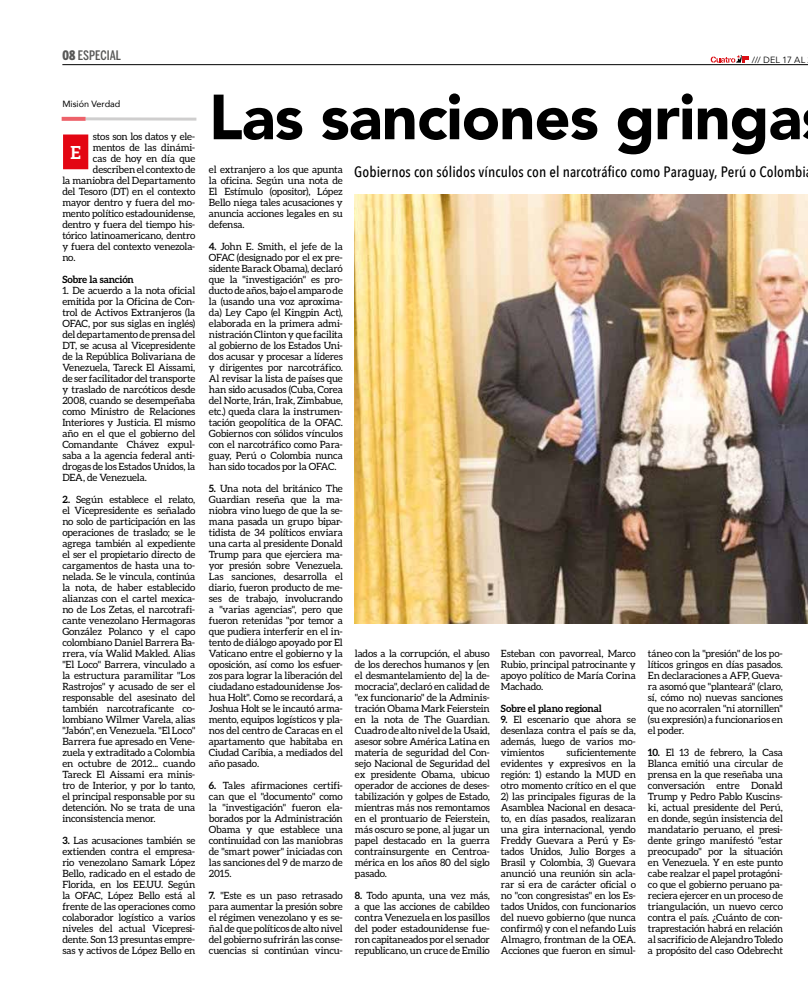
<style>
.page{position:relative;width:808px;height:1007px;background:#fff}
.page>*{position:absolute;margin:0;border:0;box-sizing:border-box;transform-origin:0 0}
.t1{font:900 63px "Avenir";letter-spacing:-.015em;color:#000}
.t2{font:700 18px "Aleo";color:#fff}
.t3{font:500 15px "Avenir Next Condensed";letter-spacing:.005em;color:#000}
.t4{font:500 13px "Benton Sans Comp";letter-spacing:.005em;color:#575756}
.t5{font:10px/11px "Aleo";letter-spacing:-.015em;color:#000;text-align:justify}
.t6{font:700 10px "Aleo";letter-spacing:-.015em;color:#000}
.t7{font:9px "Avenir";color:#000}
.t8{font:9px "Avenir Next";letter-spacing:.01em;color:#000}
.s1{font-weight:900}
.s2{font-weight:700}
</style>
<div class="page">
<hr style="left:62px;top:64px;width:746px;height:1px;background:#000">
<svg style="left:711px;top:55px;width:38px;height:8px"></svg>
<img style="left:354px;top:195px;width:454px;height:429px">
<svg style="left:86px;top:117px;width:110px;height:4px"></svg>
<svg style="left:62px;top:117px;width:24px;height:4px"></svg>
<div style="left:63px;top:134px;width:25px;height:35px;background:#e30613;border:2px solid #e30613"></div>
<h3 class="t4" style="left:62px;top:48px;width:60px"><span class="s1">08</span> ESPECIAL</h3>
<p class="t8" style="left:752px;top:52px;width:55px">/// DEL 17 AL</p>
<p class="t7" style="left:62px;top:96px;width:60px">Misión Verdad</p>
<p class="t5" style="left:93px;top:130px;width:104px">stos son los datos y ele-</p>
<p class="t5" style="left:93px;top:141px;width:104px">mentos de las dinámi-</p>
<p class="t5" style="left:93px;top:152px;width:104px">cas de hoy en día que</p>
<p class="t5" style="left:93px;top:163px;width:104px">describen el contexto de</p>
<p class="t5" style="left:62px;top:174px;width:134px">la maniobra del Departamento</p>
<p class="t5" style="left:62px;top:185px;width:134px">del Tesoro (DT) en el contexto</p>
<p class="t5" style="left:62px;top:196px;width:134px">mayor dentro y fuera del mo-</p>
<p class="t5" style="left:62px;top:207px;width:134px">mento político estadounidense,</p>
<p class="t5" style="left:62px;top:218px;width:135px">dentro y fuera del tiempo his-</p>
<p class="t5" style="left:62px;top:229px;width:134px">tórico latinoamericano, dentro</p>
<p class="t5" style="left:62px;top:240px;width:135px">y fuera del contexto venezola-</p>
<p class="t5" style="left:62px;top:251px;width:15px">no.</p>
<p class="t6" style="left:62px;top:273px;width:73px">Sobre la sanción</p>
<p class="t5" style="left:62px;top:284px;width:135px">1. De acuerdo a la nota oficial emitida por la Oficina de Con&shy;trol de Activos Extranjeros (la OFAC, por sus siglas en inglés) del departamento de prensa del DT, se acusa al Vicepresidente de la República Bolivariana de Venezuela, Tareck El Aissami, de ser facilitador del transporte y traslado de narcóticos desde 2008, cuando se desempeñaba como Ministro de Relaciones Interiores y Justicia. El mismo año en el que el gobierno del Comandante Chávez expul&shy;saba a la agencia federal anti&shy;drogas de los Estados Unidos, la DEA, de Venezuela.</p>
<p class="t5" style="left:62px;top:493px;width:135px"><span class="s2">2.</span> Según establece el relato, el Vicepresidente es señalado no solo de participación en las operaciones de traslado; se le agrega también al expediente el ser el propietario directo de cargamentos de hasta una to&shy;nelada. Se le vincula, continúa la nota, de haber establecido alianzas con el cartel mexica&shy;no de Los Zetas, el narcotrafi&shy;cante venezolano Hermagoras González Polanco y el capo colombiano Daniel Barrera Ba&shy;rrera, vía Walid Makled. Alias "El Loco" Barrera, vinculado a la estructura paramilitar "Los Rastrojos" y acusado de ser el responsable del asesinato del también narcotraficante co&shy;lombiano Wilmer Varela, alias "Jabón", en Venezuela. "El Loco" Barrera fue apresado en Vene&shy;zuela y extraditado a Colombia en octubre de 2012... cuando Tareck El Aissami era minis&shy;tro de Interior, y por lo tanto, el principal responsable por su detención. No se trata de una inconsistencia menor.</p>
<p class="t5" style="left:62px;top:834px;width:135px"><span class="s2">3.</span> Las acusaciones también se extienden contra el empresa&shy;rio venezolano Samark López Bello, radicado en el estado de Florida, en los EE.UU. Según la OFAC, López Bello está al frente de las operaciones como colaborador logístico a varios niveles del actual Vicepresi&shy;dente. Son 13 presuntas empre&shy;sas y activos de López Bello en</p>
<h1 class="t1" style="left:209px;top:63px;width:595px">Las sanciones gringa</h1>
<h2 class="t2" style="left:71px;top:142px;width:12px">E</h2>
<h3 class="t3" style="left:354px;top:162px;width:453px">Gobiernos con sólidos vínculos con el narcotráfico como Paraguay, Perú o Colombi</h3>
<p class="t5" style="left:209px;top:163px;width:135px">el extranjero a los que apunta la oficina. Según una nota de El Estímulo (opositor), López Bello niega tales acusaciones y anuncia acciones legales en su defensa.</p>
<p class="t5" style="left:209px;top:240px;width:135px"><span class="s2">4.</span> John E. Smith, el jefe de la OFAC (designado por el ex pre&shy;sidente Barack Obama), declaró que la "investigación" es pro&shy;ducto de años, bajo el amparo de la (usando una voz aproxima&shy;da) Ley Capo (el Kingpin Act), elaborada en la primera admi&shy;nistración Clinton y que facilita al gobierno de los Estados Uni&shy;dos acusar y procesar a líderes y dirigentes por narcotráfico.<br>Al revisar la lista de países que han sido acusados (Cuba, Corea del Norte, Irán, Irak, Zimbabue, etc.) queda clara la instrumen&shy;tación geopolítica de la OFAC.<br>Gobiernos con sólidos vínculos con el narcotráfico como Para&shy;guay, Perú o Colombia nunca han sido tocados por la OFAC.</p>
<p class="t5" style="left:209px;top:482px;width:136px"><span class="s2">5.</span> Una nota del británico The Guardian reseña que la ma&shy;niobra vino luego de que la se&shy;mana pasada un grupo bipar&shy;tidista de 34 políticos enviara una carta al presidente Donald Trump para que ejerciera ma&shy;yor presión sobre Venezuela.<br>Las sanciones, desarrolla el diario, fueron producto de me&shy;ses de trabajo, involucrando a "varias agencias", pero que fueron retenidas "por temor a que pudiera interferir en el in&shy;tento de diálogo apoyado por El Vaticano entre el gobierno y la oposición, así como los esfuer&shy;zos para lograr la liberación del ciudadano estadounidense Jos&shy;hua Holt". Como se recordará, a Joshua Holt se le incautó arma&shy;mento, equipos logísticos y pla&shy;nos del centro de Caracas en el apartamento que habitaba en Ciudad Caribia, a mediados del año pasado.</p>
<p class="t5" style="left:209px;top:779px;width:135px"><span class="s2">6.</span> Tales afirmaciones certifi&shy;can que el "documento" como la "investigación" fueron ela&shy;borados por la Administración Obama y que establece una continuidad con las maniobras de "smart power" iniciadas con las sanciones del 9 de marzo de 2015.</p>
<p class="t5" style="left:209px;top:889px;width:135px"><span class="s2">7.</span> "Este es un paso retrasado para aumentar la presión sobre el régimen venezolano y es se&shy;ñal de que políticos de alto nivel del gobierno sufrirán las conse&shy;cuencias si continúan vincu-</p>
<p class="t5" style="left:648px;top:647px;width:136px">táneo con la "presión" de los po&shy;líticos gringos en días pasados.<br>En declaraciones a AFP, Gueva&shy;ra asomó que "planteará" (claro, sí, cómo no) nuevas sanciones que no acorralen "ni atornillen" (su expresión) a funcionarios en el poder.</p>
<p class="t5" style="left:648px;top:746px;width:137px"><span class="s2">10.</span> El 13 de febrero, la Casa Blanca emitió una circular de prensa en la que reseñaba una conversación entre Donald Trump y Pedro Pablo Kuscins&shy;ki, actual presidente del Perú, en donde, según insistencia del mandatario peruano, el presi&shy;dente gringo manifestó "estar preocupado" por la situación en Venezuela. Y en este punto cabe realzar el papel protagóni&shy;co que el gobierno peruano pa&shy;reciera ejercer en un proceso de triangulación, un nuevo cerco contra el país. ¿Cuánto de con&shy;traprestación habrá en relación al sacrificio de Alejandro Toledo a propósito del caso Odebrecht</p>
<p class="t5" style="left:501px;top:647px;width:136px">Esteban con pavorreal, Marco Rubio, principal patrocinante y apoyo político de María Corina Machado.</p>
<p class="t6" style="left:501px;top:702px;width:103px">Sobre el plano regional</p>
<p class="t5" style="left:501px;top:713px;width:136px"><span class="s2">9.</span> El escenario que ahora se desenlaza contra el país se da, además, luego de varios mo&shy;vimientos</p>
<p class="t5" style="left:355px;top:647px;width:137px">lados a la corrupción, el abuso de los derechos humanos y [en el desmantelamiento de] la de&shy;mocracia", declaró en calidad de "ex funcionario" de la Adminis&shy;tración Obama Mark Feierstein en la nota de The Guardian.<br>Cuadro de alto nivel de la Usaid, asesor sobre América Latina en materia de seguridad del Con&shy;sejo Nacional de Seguridad del ex presidente Obama, ubicuo operador de acciones de deses&shy;tabilización y golpes de Estado, mientras más nos remontamos en el prontuario de Feierstein, más oscuro se pone, al jugar un papel destacado en la guerra contrainsurgente en Centroa&shy;mérica en los años 80 del siglo pasado.</p>
<p class="t5" style="left:355px;top:889px;width:136px"><span class="s2">8.</span> Todo apunta, una vez más, a que las acciones de cabildeo contra Venezuela en los pasillos del poder estadounidense fue&shy;ron capitaneados por el senador republicano, un cruce de Emilio</p>
<p class="t5" style="left:501px;top:746px;width:136px;text-indent:65px">suficientemente evidentes y expresivos en la región: 1) estando la MUD en otro momento crítico en el que</p>
<p class="t5" style="left:501px;top:790px;width:136px">2) las principales figuras de la Asamblea Nacional en desaca&shy;to, en días pasados, realizaran una gira internacional, yendo Freddy Guevara a Perú y Es&shy;tados Unidos, Julio Borges a Brasil y Colombia, 3) Guevara anunció una reunión sin acla&shy;rar si era de carácter oficial o no "con congresistas" en los Es&shy;tados Unidos, con funcionarios del nuevo gobierno (que nunca confirmó) y con el nefando Luis Almagro, frontman de la OEA.<br>Acciones que fueron en simul-</p>
</div>
